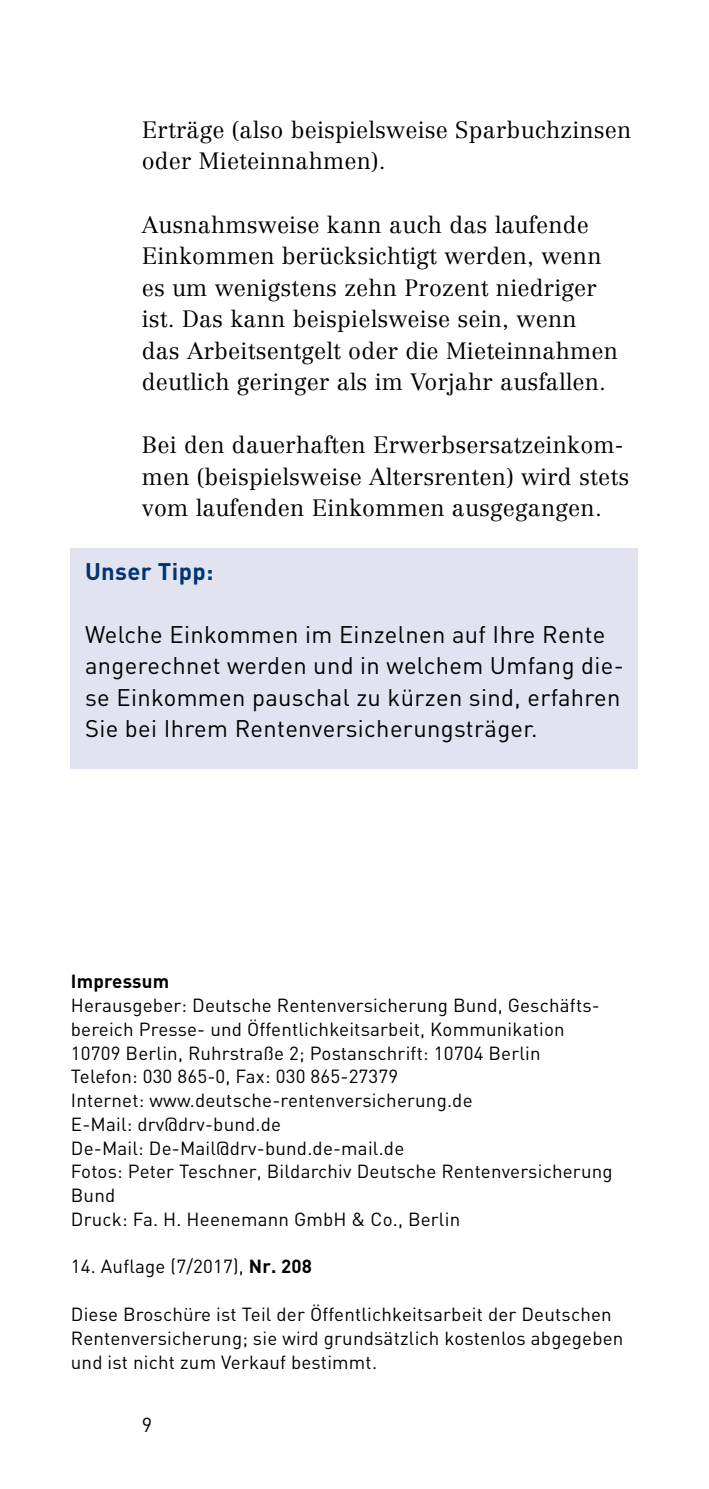
<style>
.page{position:relative;width:709px;height:1489px;background:#fff}
.page>*{position:absolute;margin:0;border:0;box-sizing:border-box;transform-origin:0 0}
.t1{font:23.75px/31.5px "DIN";letter-spacing:.015em;color:#000}
.t2{font:700 23.75px "DIN";letter-spacing:.015em;color:#003472}
.t3{font:300 23.25px/31.5px "Centennial";letter-spacing:.01em;color:#000}
.t4{font:20px "DIN";color:#000}
.t5{font:18.75px/23.8px "DIN";letter-spacing:.01em;color:#000}
.t6{font:700 18.75px "DIN";letter-spacing:.01em;color:#000}
.s1{font-weight:700}
</style>
<div class="page">
<div style="left:71px;top:548px;width:567px;height:221px;background:#e2e3f0"></div>
<p class="t3" style="left:142px;top:114px;width:491px">Erträge (also beispielsweise Sparbuchzinsen oder Mieteinnahmen).</p>
<p class="t3" style="left:142px;top:208px;width:478px">Ausnahmsweise kann auch das laufende Einkommen berücksichtigt werden, wenn es um wenigstens zehn Prozent niedriger ist. Das kann beispielsweise sein, wenn das Arbeitsentgelt oder die Mieteinnahmen deutlich geringer als im Vorjahr ausfallen.</p>
<p class="t3" style="left:142px;top:429px;width:489px">Bei den dauerhaften Erwerbsersatzeinkom&shy;men (beispielsweise Altersrenten) wird stets vom laufenden Einkommen ausgegangen.</p>
<h3 class="t2" style="left:85px;top:555px;width:130px">Unser Tipp:</h3>
<p class="t1" style="left:85px;top:618px;width:540px">Welche Einkommen im Einzelnen auf Ihre Rente angerechnet werden und in welchem Umfang die&shy;se Einkommen pauschal zu kürzen sind, erfahren Sie bei Ihrem Rentenversicherungsträger.</p>
<h2 class="t6" style="left:71px;top:969px;width:100px">Impressum</h2>
<p class="t5" style="left:71px;top:992px;width:530px">Herausgeber: Deutsche Rentenversicherung Bund, Geschäfts&shy;bereich Presse- und Öffentlichkeitsarbeit, Kommunikation</p>
<p class="t5" style="left:71px;top:1040px;width:471px">10709 Berlin, Ruhrstraße 2; Postanschrift: 10704 Berlin</p>
<p class="t5" style="left:71px;top:1064px;width:329px">Telefon: 030 865-0, Fax: 030 865-27379</p>
<p class="t5" style="left:71px;top:1087px;width:403px">Internet: www.deutsche-rentenversicherung.de</p>
<p class="t5" style="left:71px;top:1111px;width:212px">E-Mail: drv@drv-bund.de</p>
<p class="t5" style="left:71px;top:1135px;width:335px">De-Mail: De-Mail@drv-bund.de-mail.de</p>
<p class="t5" style="left:71px;top:1159px;width:543px">Fotos: Peter Teschner, Bildarchiv Deutsche Rentenversicherung<br>Bund</p>
<p class="t5" style="left:71px;top:1206px;width:391px">Druck: Fa. H. Heenemann GmbH &amp; Co., Berlin</p>
<p class="t5" style="left:71px;top:1254px;width:243px">14. Auflage (7/2017), <span class="s1">Nr. 208</span></p>
<p class="t5" style="left:71px;top:1301px;width:554px">Diese Broschüre ist Teil der Öffentlichkeitsarbeit der Deutschen<br>Rentenversicherung; sie wird grundsätzlich kostenlos abgegeben und ist nicht zum Verkauf bestimmt.</p>
<p class="t4" style="left:142px;top:1411px;width:12px">9</p>
</div>
